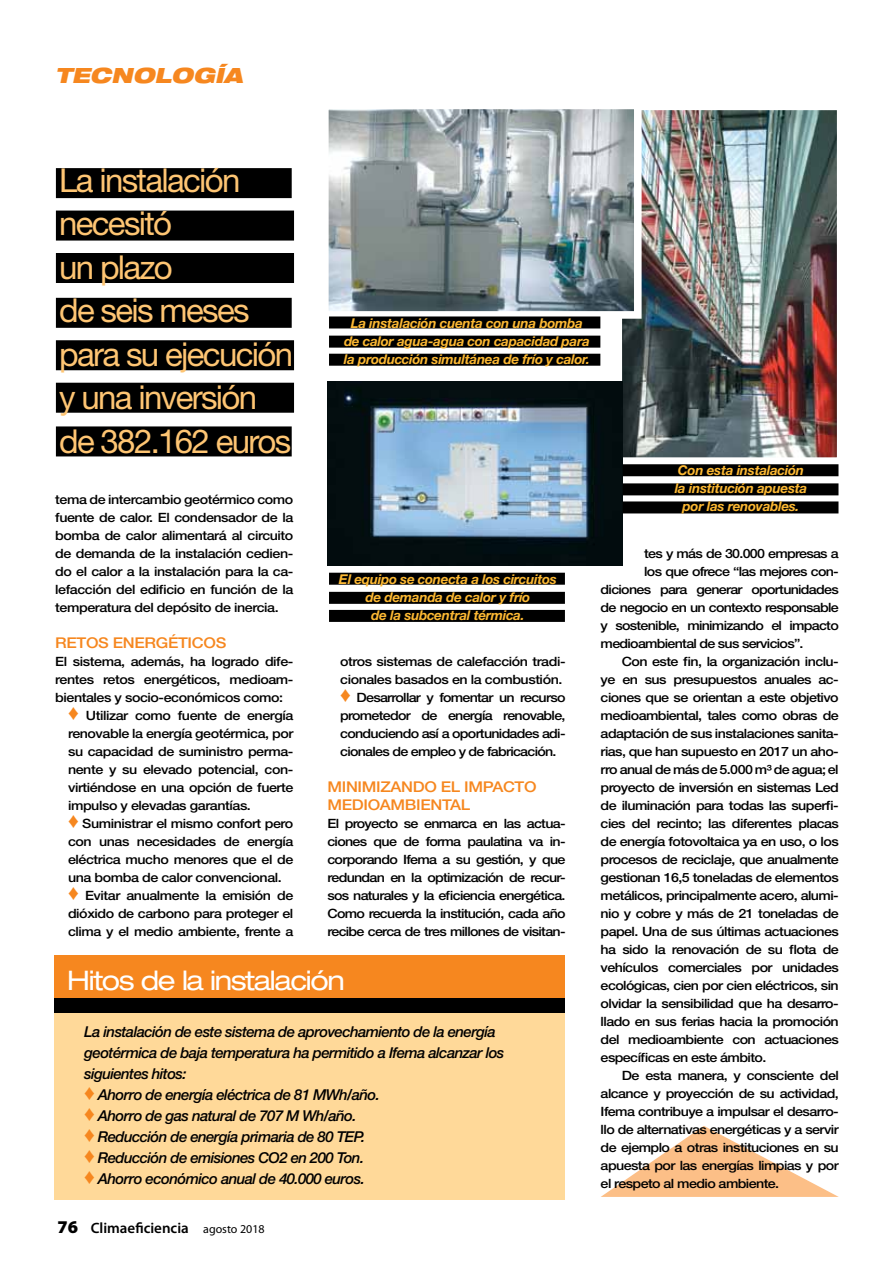
<style>
.page{position:relative;width:893px;height:1263px;background:#fff}
.page>*{position:absolute;margin:0;border:0;box-sizing:border-box;transform-origin:0 0}
.t1{font:33px/43.5px "Helvetica Neue LT Std";letter-spacing:-.05em;color:#fec573}
.t2{font:expanded 27px "Helvetica Neue LT Std";letter-spacing:-.05em;color:#fff}
.t3{font:italic 900 expanded 21px "Helvetica Neue LT Std";color:#f6871f}
.t4{font:italic 500 15px "Helvetica Neue LT Std";letter-spacing:-.04em;color:#000}
.t5{font:600 15px "Myriad Pro";color:#000}
.t6{font:500 14.85px/18px "Helvetica Neue LT Std";letter-spacing:-.02em;color:#f6871f;scale:1.11 1}
.t7{font:italic 700 13.5px/18px "Helvetica Neue LT Std";letter-spacing:-.02em;color:#fdb933;text-align:center}
.t8{font:500 12.9px/18px "Helvetica Neue LT Std";letter-spacing:-.04em;color:#000;text-align:justify;scale:1.11 1}
.s1{font-weight:900;font-size:18px}
.s2{font-weight:400;font-size:12px}
</style>
<div class="page">
<svg style="left:601px;top:1126px;width:238px;height:71px"></svg>
<div style="left:56px;top:168px;width:236px;height:30px;background:#000"></div>
<div style="left:56px;top:298px;width:236px;height:30px;background:#000"></div>
<div style="left:56px;top:426px;width:236px;height:30px;background:#000"></div>
<div style="left:56px;top:253px;width:238px;height:30px;background:#000"></div>
<div style="left:56px;top:383px;width:238px;height:30px;background:#000"></div>
<div style="left:56px;top:211px;width:238px;height:30px;background:#000"></div>
<div style="left:56px;top:340px;width:238px;height:30px;background:#000"></div>
<img style="left:623px;top:112px;width:212px;height:344px">
<div style="left:614px;top:103px;width:230px;height:362px;border:8px solid #fff"></div>
<div style="left:55px;top:987px;width:510px;height:212px;background:#ffd999"></div>
<div style="left:55px;top:955px;width:510px;height:44px;background:#f6871f"></div>
<div style="left:55px;top:998px;width:510px;height:15px;background:#000"></div>
<img style="left:330px;top:111px;width:303px;height:199px">
<div style="left:321px;top:102px;width:321px;height:217px;border:8px solid #fff"></div>
<img style="left:327px;top:382px;width:296px;height:183px">
<div style="left:329px;top:316px;width:271px;height:12px;background:#000"></div>
<div style="left:329px;top:573px;width:236px;height:12px;background:#000"></div>
<div style="left:623px;top:464px;width:215px;height:12px;background:#000"></div>
<div style="left:329px;top:354px;width:271px;height:12px;background:#000"></div>
<div style="left:329px;top:610px;width:236px;height:12px;background:#000"></div>
<div style="left:623px;top:501px;width:215px;height:12px;background:#000"></div>
<div style="left:329px;top:336px;width:271px;height:12px;background:#000"></div>
<div style="left:329px;top:592px;width:236px;height:12px;background:#000"></div>
<div style="left:623px;top:483px;width:215px;height:12px;background:#000"></div>
<h3 class="t3" style="left:55px;top:62px;width:189px">TECNOLOGÍA</h3>
<h1 class="t1" style="left:59px;top:158px;width:235px">La instalación necesitó<br>un plazo<br>de seis meses para su ejecución y una inversión de 382.162 euros</h1>
<p class="t8" style="left:55px;top:490px;width:216px">tema de intercambio geotérmico como fuente de calor. El condensador de la bomba de calor alimentará al circuito de demanda de la instalación cedien&shy;do el calor a la instalación para la ca&shy;lefacción del edificio en función de la temperatura del depósito de inercia.</p>
<p class="t6" style="left:55px;top:634px;width:156px">RETOS ENERGÉTICOS</p>
<p class="t8" style="left:55px;top:652px;width:216px">El sistema, además, ha logrado dife-</p>
<p class="t8" style="left:55px;top:670px;width:216px">rentes retos energéticos, medioam-</p>
<p class="t8" style="left:55px;top:688px;width:207px">bientales y socio-económicos como:</p>
<p class="t8" style="left:86px;top:706px;width:188px">Utilizar como fuente de energía</p>
<p class="t8" style="left:68px;top:724px;width:205px">renovable la energía geotérmica, por</p>
<p class="t8" style="left:68px;top:742px;width:205px">su capacidad de suministro perma-</p>
<p class="t8" style="left:68px;top:760px;width:205px">nente y su elevado potencial, con-</p>
<p class="t8" style="left:68px;top:778px;width:205px">virtiéndose en una opción de fuerte</p>
<p class="t8" style="left:68px;top:796px;width:166px">impulso y elevadas garantías.</p>
<p class="t8" style="left:82px;top:814px;width:192px">Suministrar el mismo confort pero</p>
<p class="t8" style="left:68px;top:832px;width:205px">con unas necesidades de energía</p>
<p class="t8" style="left:68px;top:850px;width:205px">eléctrica mucho menores que el de</p>
<p class="t8" style="left:68px;top:868px;width:194px">una bomba de calor convencional.</p>
<p class="t8" style="left:85px;top:886px;width:189px">Evitar anualmente la emisión de</p>
<p class="t8" style="left:68px;top:904px;width:205px">dióxido de carbono para proteger el</p>
<p class="t8" style="left:68px;top:922px;width:204px">clima y el medio ambiente, frente a</p>
<p class="t7" style="left:344px;top:314px;width:247px">La instalación cuenta con una bomba de calor agua-agua con capacidad para la producción simultánea de frío y calor.</p>
<p class="t7" style="left:339px;top:570px;width:219px">El equipo se conecta a los circuitos de demanda de calor y frío<br>de la subcentral térmica.</p>
<p class="t8" style="left:340px;top:652px;width:205px">otros sistemas de calefacción tradi-</p>
<p class="t8" style="left:340px;top:670px;width:202px">cionales basados en la combustión.</p>
<p class="t8" style="left:357px;top:688px;width:190px">Desarrollar y fomentar un recurso</p>
<p class="t8" style="left:340px;top:706px;width:205px">prometedor de energía renovable,</p>
<p class="t8" style="left:340px;top:724px;width:205px">conduciendo así a oportunidades adi-</p>
<p class="t8" style="left:340px;top:742px;width:196px">cionales de empleo y de fabricación.</p>
<p class="t6" style="left:327px;top:778px;width:190px">MINIMIZANDO EL IMPACTO<br>MEDIOAMBIENTAL</p>
<p class="t8" style="left:327px;top:814px;width:216px">El proyecto se enmarca en las actua&shy;ciones que de forma paulatina va in&shy;corporando Ifema a su gestión, y que redundan en la optimización de recur&shy;sos naturales y la eficiencia energética.<br>Como recuerda la institución, cada año recibe cerca de tres millones de visitan-</p>
<h2 class="t2" style="left:67px;top:964px;width:279px">Hitos de la instalación</h2>
<p class="t4" style="left:84px;top:1022px;width:413px">La instalación de este sistema de aprovechamiento de la energía</p>
<p class="t4" style="left:84px;top:1043px;width:422px">geotérmica de baja temperatura ha permitido a Ifema alcanzar los</p>
<p class="t4" style="left:84px;top:1064px;width:104px">siguientes hitos:</p>
<p class="t4" style="left:98px;top:1085px;width:284px">Ahorro de energía eléctrica de 81 MWh/año.</p>
<p class="t4" style="left:98px;top:1106px;width:260px">Ahorro de gas natural de 707 M Wh/año.</p>
<p class="t4" style="left:98px;top:1127px;width:269px">Reducción de energía primaria de 80 TEP.</p>
<p class="t4" style="left:98px;top:1148px;width:268px">Reducción de emisiones CO2 en 200 Ton.</p>
<p class="t4" style="left:98px;top:1169px;width:269px">Ahorro económico anual de 40.000 euros.</p>
<p class="t7" style="left:675px;top:461px;width:134px">Con esta instalación la institución apuesta por las renovables.</p>
<p class="t8" style="left:644px;top:544px;width:177px">tes y más de 30.000 empresas a</p>
<p class="t8" style="left:644px;top:562px;width:177px">los que ofrece “las mejores con-</p>
<p class="t8" style="left:601px;top:580px;width:216px">diciones para generar oportunidades</p>
<p class="t8" style="left:601px;top:598px;width:216px">de negocio en un contexto responsable</p>
<p class="t8" style="left:601px;top:616px;width:216px">y sostenible, minimizando el impacto</p>
<p class="t8" style="left:601px;top:634px;width:184px">medioambiental de sus servicios”.</p>
<p class="t8" style="left:622px;top:652px;width:197px">Con este fin, la organización inclu-</p>
<p class="t8" style="left:601px;top:670px;width:216px">ye en sus presupuestos anuales ac-</p>
<p class="t8" style="left:601px;top:688px;width:216px">ciones que se orientan a este objetivo</p>
<p class="t8" style="left:601px;top:706px;width:216px">medioambiental, tales como obras de</p>
<p class="t8" style="left:601px;top:724px;width:216px">adaptación de sus instalaciones sanita-</p>
<p class="t8" style="left:601px;top:742px;width:216px">rias, que han supuesto en 2017 un aho-</p>
<p class="t8" style="left:601px;top:760px;width:216px">rro anual de más de 5.000 m³ de agua; el</p>
<p class="t8" style="left:601px;top:778px;width:216px">proyecto de inversión en sistemas Led</p>
<p class="t8" style="left:601px;top:796px;width:216px">de iluminación para todas las superfi-</p>
<p class="t8" style="left:601px;top:814px;width:216px">cies del recinto; las diferentes placas</p>
<p class="t8" style="left:601px;top:832px;width:216px">de energía fotovoltaica ya en uso, o los</p>
<p class="t8" style="left:601px;top:850px;width:216px">procesos de reciclaje, que anualmente</p>
<p class="t8" style="left:601px;top:868px;width:216px">gestionan 16,5 toneladas de elementos</p>
<p class="t8" style="left:601px;top:886px;width:216px">metálicos, principalmente acero, alumi-</p>
<p class="t8" style="left:601px;top:904px;width:216px">nio y cobre y más de 21 toneladas de</p>
<p class="t8" style="left:601px;top:922px;width:216px">papel. Una de sus últimas actuaciones</p>
<p class="t8" style="left:601px;top:940px;width:216px">ha sido la renovación de su flota de</p>
<p class="t8" style="left:601px;top:958px;width:216px">vehículos comerciales por unidades</p>
<p class="t8" style="left:601px;top:976px;width:216px">ecológicas, cien por cien eléctricos, sin</p>
<p class="t8" style="left:601px;top:994px;width:216px">olvidar la sensibilidad que ha desarro-</p>
<p class="t8" style="left:601px;top:1012px;width:216px">llado en sus ferias hacia la promoción</p>
<p class="t8" style="left:601px;top:1030px;width:216px">del medioambiente con actuaciones</p>
<p class="t8" style="left:601px;top:1048px;width:151px">específicas en este ámbito.</p>
<p class="t8" style="left:622px;top:1066px;width:197px">De esta manera, y consciente del</p>
<p class="t8" style="left:601px;top:1084px;width:216px">alcance y proyección de su actividad,</p>
<p class="t8" style="left:601px;top:1102px;width:216px">Ifema contribuye a impulsar el desarro-</p>
<p class="t8" style="left:601px;top:1120px;width:216px">llo de alternativas energéticas y a servir</p>
<p class="t8" style="left:601px;top:1138px;width:216px">de ejemplo a otras instituciones en su</p>
<p class="t8" style="left:601px;top:1156px;width:216px">apuesta por las energías limpias y por</p>
<p class="t8" style="left:601px;top:1174px;width:162px">el respeto al medio ambiente.</p>
<p class="t5" style="left:57px;top:1219px;width:209px"><span class="s1">76</span> Climaeficiencia <span class="s2">agosto 2018</span></p>
</div>
